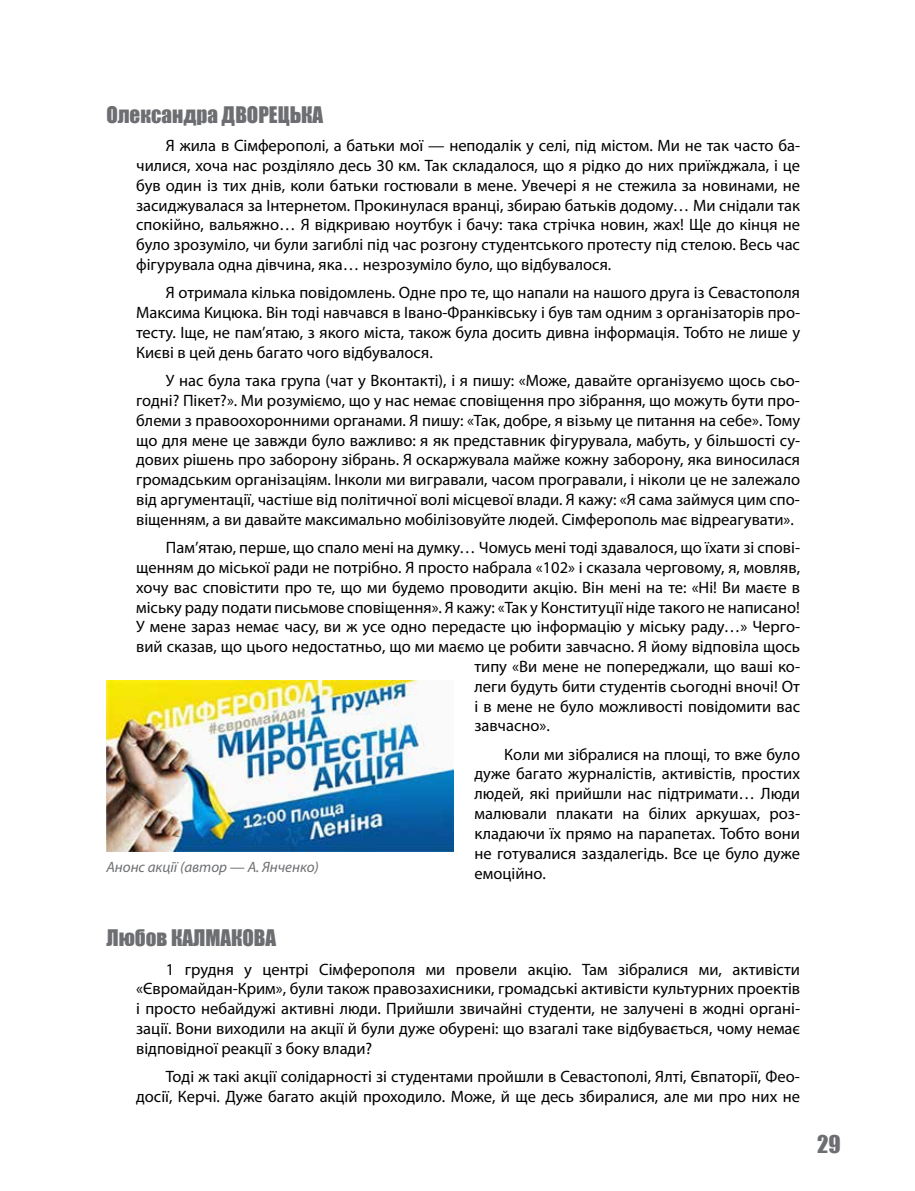
<style>
.page{position:relative;width:915px;height:1191px;background:#fff}
.page>*{position:absolute;margin:0;border:0;box-sizing:border-box;transform-origin:0 0}
.t1{font:22.5px "Impact";color:#6d6e71}
.t2{font:21px "Impact";color:#6d6e71}
.t3{font:16.5px/19.8px "Myriad Pro";color:#000;text-align:justify}
.t4{font:italic 15px "Myriad Pro";color:#6d6e71}
</style>
<div class="page">
<img style="left:106px;top:680px;width:347px;height:171px">
<p class="t2" style="left:106px;top:98px;width:218px">Олександра ДВОРЕЦЬКА</p>
<p class="t3" style="left:136px;top:136px;width:665px;text-indent:30px">Я жила в Сімферополі, а батьки мої — неподалік у селі, під містом. Ми не так часто ба&shy;чилися, хоча нас розділяло десь 30 км. Так складалося, що я рідко до них приїжджала, і це був один із тих днів, коли батьки гостювали в мене. Увечері я не стежила за новинами, не засиджувалася за Інтернетом. Прокинулася вранці, збираю батьків додому… Ми снідали так спокійно, вальяжно… Я відкриваю ноутбук і бачу: така стрічка новин, жах! Ще до кінця не було зрозуміло, чи були загиблі під час розгону студентського протесту під стелою. Весь час фігурувала одна дівчина, яка… незрозуміло було, що відбувалося.</p>
<p class="t3" style="left:136px;top:283px;width:665px;text-indent:30px">Я отримала кілька повідомлень. Одне про те, що напали на нашого друга із Севастополя Максима Кицюка. Він тоді навчався в Івано-Франківську і був там одним з організаторів про&shy;тесту. Іще, не пам’ятаю, з якого міста, також була досить дивна інформація. Тобто не лише у Києві в цей день багато чого відбувалося.</p>
<p class="t3" style="left:136px;top:370px;width:665px;text-indent:30px">У нас була така група (чат у Вконтакті), і я пишу: «Може, давайте організуємо щось сьо&shy;годні? Пікет?». Ми розуміємо, що у нас немає сповіщення про зібрання, що можуть бути про&shy;блеми з правоохоронними органами. Я пишу: «Так, добре, я візьму це питання на себе». Тому що для мене це завжди було важливо: я як представник фігурувала, мабуть, у більшості су&shy;дових рішень про заборону зібрань. Я оскаржувала майже кожну заборону, яка виносилася громадським організаціям. Інколи ми вигравали, часом програвали, і ніколи це не залежало від аргументації, частіше від політичної волі місцевої влади. Я кажу: «Я сама займуся цим спо&shy;віщенням, а ви давайте максимально мобілізовуйте людей. Сімферополь має відреагувати».</p>
<p class="t3" style="left:166px;top:537px;width:635px">Пам’ятаю, перше, що спало мені на думку… Чомусь мені тоді здавалося, що їхати зі спові-</p>
<p class="t3" style="left:136px;top:557px;width:665px">щенням до міської ради не потрібно. Я просто набрала «102» і сказала черговому, я, мовляв,</p>
<p class="t3" style="left:136px;top:577px;width:665px">хочу вас сповістити про те, що ми будемо проводити акцію. Він мені на те: «Ні! Ви маєте в</p>
<p class="t3" style="left:136px;top:597px;width:665px">міську раду подати письмове сповіщення». Я кажу: «Так у Конституції ніде такого не написано!</p>
<p class="t3" style="left:136px;top:616px;width:665px">У мене зараз немає часу, ви ж усе одно передасте цю інформацію у міську раду…» Черго-</p>
<p class="t3" style="left:136px;top:636px;width:665px">вий сказав, що цього недостатньо, що ми маємо це робити завчасно. Я йому відповіла щось</p>
<p class="t3" style="left:474px;top:656px;width:327px">типу «Ви мене не попереджали, що ваші ко-</p>
<p class="t3" style="left:474px;top:676px;width:327px">леги будуть бити студентів сьогодні вночі! От</p>
<p class="t3" style="left:474px;top:696px;width:327px">і в мене не було можливості повідомити вас</p>
<p class="t3" style="left:474px;top:715px;width:77px">завчасно».</p>
<p class="t3" style="left:474px;top:744px;width:327px;text-indent:30px">Коли ми зібралися на площі, то вже було дуже багато журналістів, активістів, простих людей, які прийшли нас підтримати… Люди малювали плакати на білих аркушах, роз&shy;кладаючи їх прямо на парапетах. Тобто вони не готувалися заздалегідь. Все це було дуже емоційно.</p>
<p class="t4" style="left:106px;top:857px;width:214px">Анонс акції (автор — А. Янченко)</p>
<p class="t2" style="left:106px;top:921px;width:171px">Любов КАЛМАКОВА</p>
<p class="t3" style="left:136px;top:959px;width:665px;text-indent:30px">1 грудня у центрі Сімферополя ми провели акцію. Там зібралися ми, активісти «Євромайдан-Крим», були також правозахисники, громадські активісти культурних проектів і просто небайдужі активні люди. Прийшли звичайні студенти, не залучені в жодні органі&shy;зації. Вони виходили на акції й були дуже обурені: що взагалі таке відбувається, чому немає відповідної реакції з боку влади?</p>
<p class="t3" style="left:136px;top:1066px;width:665px;text-align:right">Тоді ж такі акції солідарності зі студентами пройшли в Севастополі, Ялті, Євпаторії, Фео&shy;досії, Керчі. Дуже багато акцій проходило. Може, й ще десь збиралися, але ми про них не</p>
<h1 class="t1" style="left:816px;top:1127px;width:25px">29</h1>
</div>
